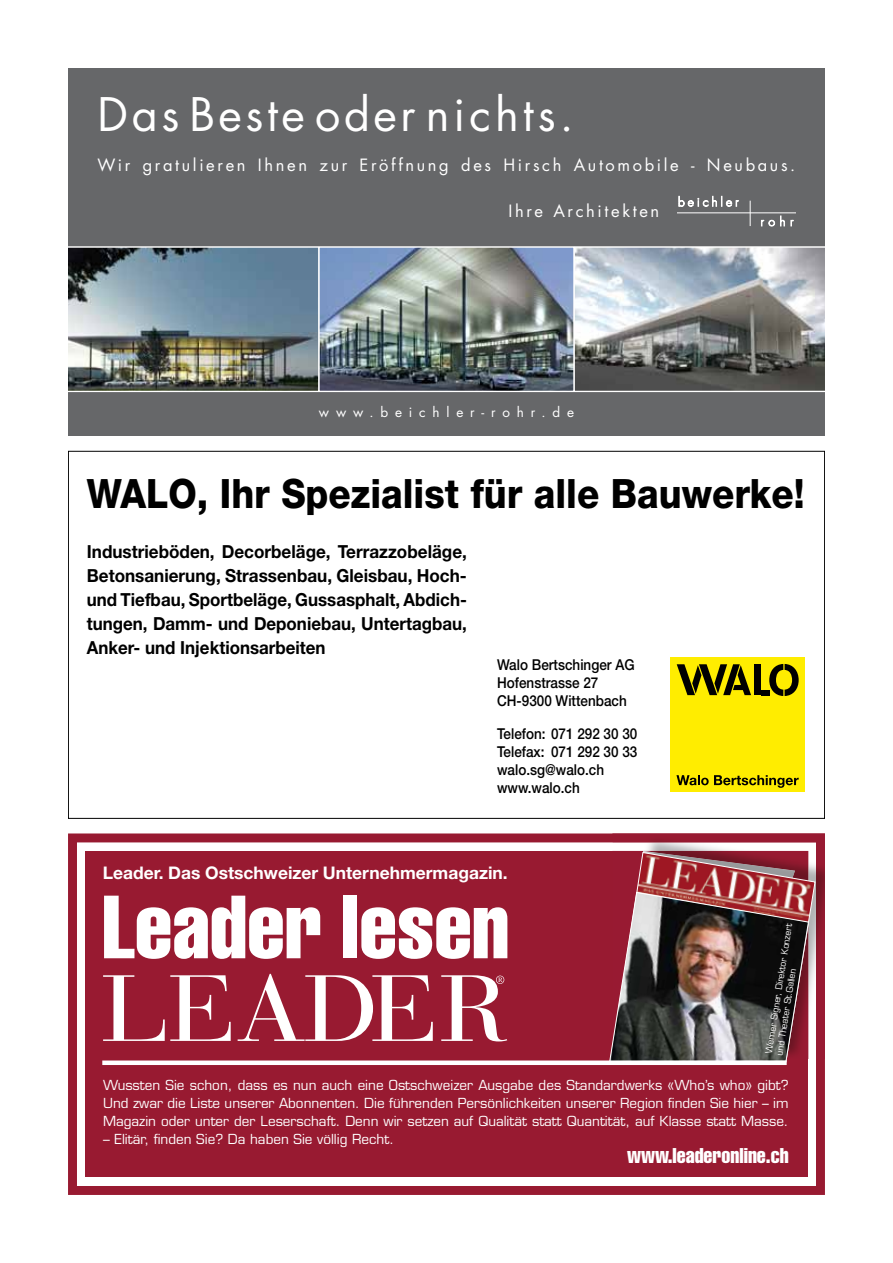
<style>
.page{position:relative;width:893px;height:1263px;background:#fff}
.page>*{position:absolute;margin:0;border:0;box-sizing:border-box;transform-origin:0 0}
.t1{font:extra-condensed 87.9px "Helvetica";color:#fff}
.t2{font:45px "Futura";letter-spacing:.08em;color:#fff}
.t3{font:800 40.5px "Helvetica Neue LT";color:#000;scale:.9 1}
.t4{font:extra-condensed 21px "Helvetica";color:#fff}
.t5{font:700 18px/24px "Helvetica Neue LT";color:#000;text-align:justify;scale:.95 1}
.t6{font:700 17.4px "Helvetica Neue";color:#fff}
.t7{font:16.5px "Futura";letter-spacing:.16em;color:#fff}
.t8{font:500 15px/18px "Helvetica Neue LT";color:#000;scale:.9 1}
.t9{font:13.5px/18px "Eurostile";color:#fff;text-align:justify}
.t10{font:13.5px "Futura";letter-spacing:.505em;color:#fff}
.t11{font:9px/10.8px "Eurostile";color:#fff;scale:.95 1}
</style>
<div class="page">
<div style="left:68px;top:68px;width:757px;height:179px;background:#666769"></div>
<div style="left:68px;top:391px;width:757px;height:45px;background:#666769"></div>
<hr style="left:677px;top:212px;width:118px;height:1px;background:#fff">
<svg style="left:679px;top:196px;width:60px;height:11px"></svg>
<svg style="left:761px;top:216px;width:33px;height:10px"></svg>
<svg style="left:750px;top:201px;width:1px;height:25px"></svg>
<hr style="left:68px;top:246px;width:757px;height:1px;background:#fff">
<img style="left:68px;top:247px;width:757px;height:145px">
<div style="left:671px;top:658px;width:134px;height:134px;background:#ffed00"></div>
<div style="left:753px;top:664px;width:7px;height:31px;background:#000"></div>
<svg style="left:677px;top:664px;width:74px;height:31px"></svg>
<div style="left:762px;top:690px;width:8px;height:5px;background:#000"></div>
<svg style="left:769px;top:664px;width:30px;height:32px"></svg>
<svg style="left:676px;top:775px;width:123px;height:13px"></svg>
<svg style="left:68px;top:833px;width:757px;height:362px;background:#9f2b40"></svg>
<svg style="left:103px;top:975px;width:128px;height:66px"></svg>
<svg style="left:238px;top:974px;width:195px;height:67px"></svg>
<svg style="left:441px;top:975px;width:66px;height:66px"></svg>
<img style="left:612px;top:833px;width:213px;height:226px">
<img style="left:609px;top:851px;width:206px;height:211px">
<div style="left:102px;top:1060px;width:685px;height:5px;background:#fff"></div>
<h2 class="t2" style="left:98px;top:86px;width:478px">Das Beste oder nichts.</h2>
<p class="t7" style="left:98px;top:154px;width:699px">Wir gratulieren Ihnen zur Eröffnung des Hirsch Automobile - Neubaus.</p>
<p class="t7" style="left:508px;top:201px;width:152px">Ihre Architekten</p>
<p class="t10" style="left:319px;top:403px;width:257px">www.beichler-rohr.de</p>
<h3 class="t3" style="left:87px;top:469px;width:799px">WALO, Ihr Spezialist für alle Bauwerke!</h3>
<h3 class="t5" style="left:87px;top:540px;width:402px">Industrieböden, Decorbeläge, Terrazzobeläge, Betonsanierung, Strassenbau, Gleisbau, Hoch&shy;und Tiefbau, Sportbeläge, Gussasphalt, Abdich&shy;tungen, Damm- und Deponiebau, Untertagbau, Anker- und Injektionsarbeiten</h3>
<p class="t8" style="left:497px;top:656px;width:154px">Walo Bertschinger AG<br>Hofenstrasse 27<br>CH-9300 Wittenbach</p>
<p class="t8" style="left:497px;top:725px;width:157px">Telefon: 071 292 30 30<br>Telefax: 071 292 30 33 walo.sg@walo.ch www.walo.ch</p>
<p class="t6" style="left:103px;top:862px;width:406px">Leader. Das Ostschweizer Unternehmermagazin.</p>
<h1 class="t1" style="left:102px;top:871px;width:408px">Leader lesen</h1>
<p class="t11" style="left:763px;top:1053px;width:140px;rotate:-81deg">Werner Signer, Direktor Konzert und Theater St.G allen</p>
<p class="t9" style="left:103px;top:1076px;width:687px">Wussten Sie schon, dass es nun auch eine Ostschweizer Ausgabe des Standardwerks «Who’s who» gibt?<br>Und zwar die Liste unserer Abonnenten. Die führenden Persönlichkeiten unserer Region finden Sie hier – im Magazin oder unter der Leserschaft. Denn wir setzen auf Qualität statt Quantität, auf Klasse statt Masse.</p>
<p class="t9" style="left:103px;top:1129px;width:292px">– Elitär, finden Sie? Da haben Sie völlig Recht.</p>
<h3 class="t4" style="left:627px;top:1142px;width:163px">www.leaderonline.ch</h3>
</div>
